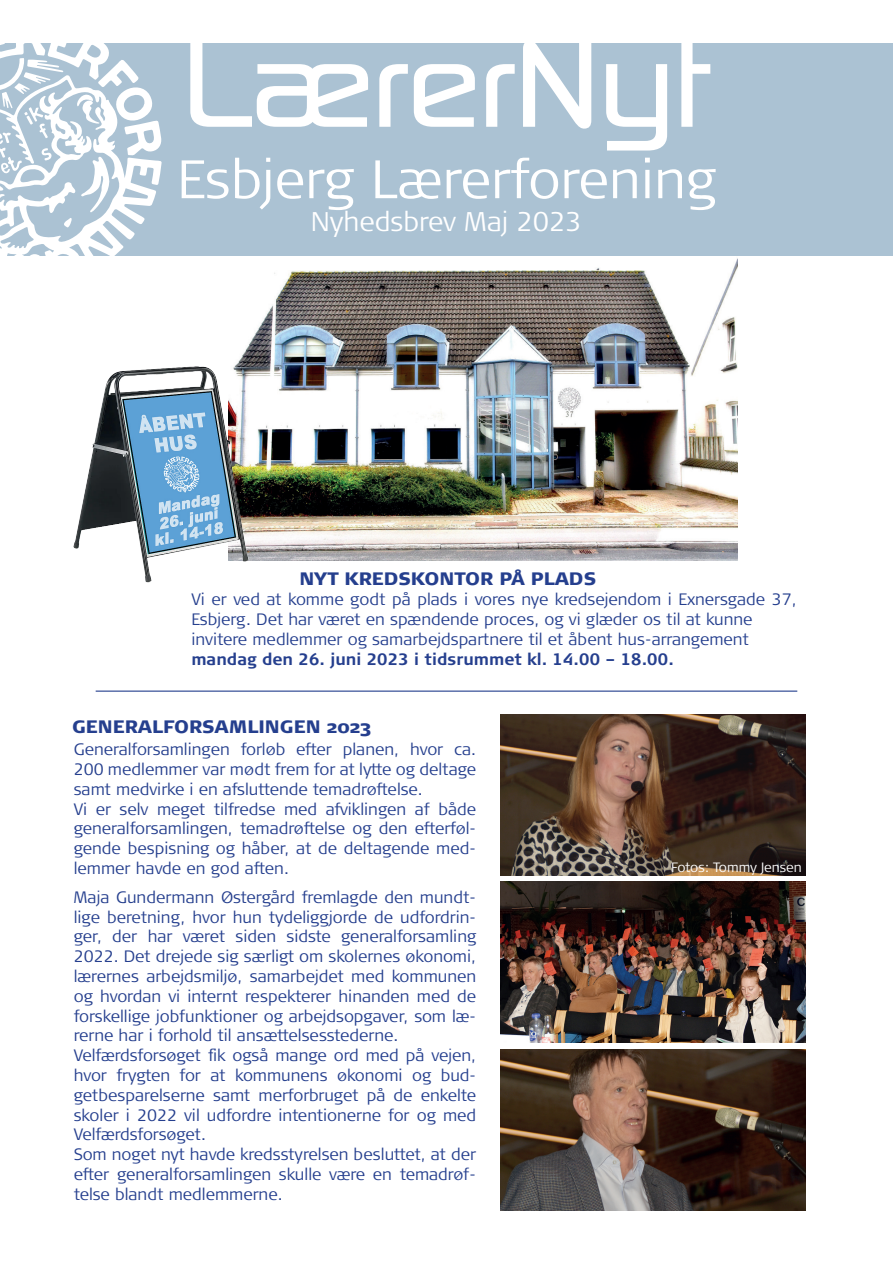
<style>
.page{position:relative;width:893px;height:1263px;background:#fff}
.page>*{position:absolute;margin:0;border:0;box-sizing:border-box;transform-origin:0 0}
.t1{font:500 108px "Sol Pro";color:#fff;scale:1.1 1}
.t2{font:300 54px "Signa Column";color:#fff}
.t3{font:300 27px "Signa Column";color:#fff}
.t4{font:900 18px "Signa Normal";color:#253f8e}
.t5{font:300 16.5px/19.8px "Signa Column";color:#253f8e}
.t6{font:700 16.5px "Signa Column";color:#253f8e}
.t7{font:300 13.5px "Signa Column";letter-spacing:-.01em;color:#fff}
</style>
<div class="page">
<img style="left:229px;top:255px;width:508px;height:305px">
<div style="left:0;top:43px;width:893px;height:212px;background:#abc2d3"></div>
<img style="left:74px;top:367px;width:174px;height:216px">
<svg style="left:0;top:43px;width:162px;height:213px"></svg>
<img style="left:500px;top:882px;width:305px;height:161px">
<img style="left:500px;top:714px;width:305px;height:161px">
<hr style="left:96px;top:690px;width:701px;height:2px;background:#253f8e">
<img style="left:500px;top:1049px;width:305px;height:161px">
<h1 class="t1" style="left:183px;top:16px;width:481px">LærerNyt</h1>
<h2 class="t2" style="left:177px;top:149px;width:540px">Esbjerg Lærerforening</h2>
<h3 class="t3" style="left:311px;top:206px;width:273px">Nyhedsbrev Maj 2023</h3>
<p class="t4" style="left:299px;top:568px;width:298px">NYT KREDSKONTOR PÅ PLADS</p>
<p class="t5" style="left:191px;top:590px;width:607px">Vi er ved at komme godt på plads i vores nye kredsejendom i Exnersgade 37,<br>Esbjerg. Det har været en spændende proces, og vi glæder os til at kunne invitere medlemmer og samarbejdspartnere til et åbent hus-arrangement</p>
<p class="t6" style="left:191px;top:649px;width:484px">mandag den 26. juni 2023 i tidsrummet kl. 14.00 – 18.00.</p>
<p class="t4" style="left:72px;top:716px;width:300px">GENERALFORSAMLINGEN 2023</p>
<p class="t5" style="left:74px;top:740px;width:404px">Generalforsamlingen forløb efter planen, hvor ca.<br>200 medlemmer var mødt frem for at lytte og deltage samt medvirke i en afsluttende temadrøftelse.<br>Vi er selv meget tilfredse med afviklingen af både generalforsamlingen, temadrøftelse og den efterføl&shy;gende bespisning og håber, at de deltagende med&shy;lemmer havde en god aften.</p>
<p class="t5" style="left:74px;top:887px;width:404px">Maja Gundermann Østergård fremlagde den mundt&shy;lige beretning, hvor hun tydeliggjorde de udfordrin&shy;ger, der har været siden sidste generalforsamling 2022. Det drejede sig særligt om skolernes økonomi, lærernes arbejdsmiljø, samarbejdet med kommunen og hvordan vi internt respekterer hinanden med de forskellige jobfunktioner og arbejdsopgaver, som læ&shy;rerne har i forhold til ansættelsesstederne.<br>Velfærdsforsøget fik også mange ord med på vejen, hvor frygten for at kommunens økonomi og bud&shy;getbesparelserne samt merforbruget på de enkelte skoler i 2022 vil udfordre intentionerne for og med Velfærdsforsøget.<br>Som noget nyt havde kredsstyrelsen besluttet, at der efter generalforsamlingen skulle være en temadrøf&shy;telse blandt medlemmerne.</p>
<p class="t7" style="left:671px;top:860px;width:132px">Fotos: Tommy Jensen</p>
</div>
